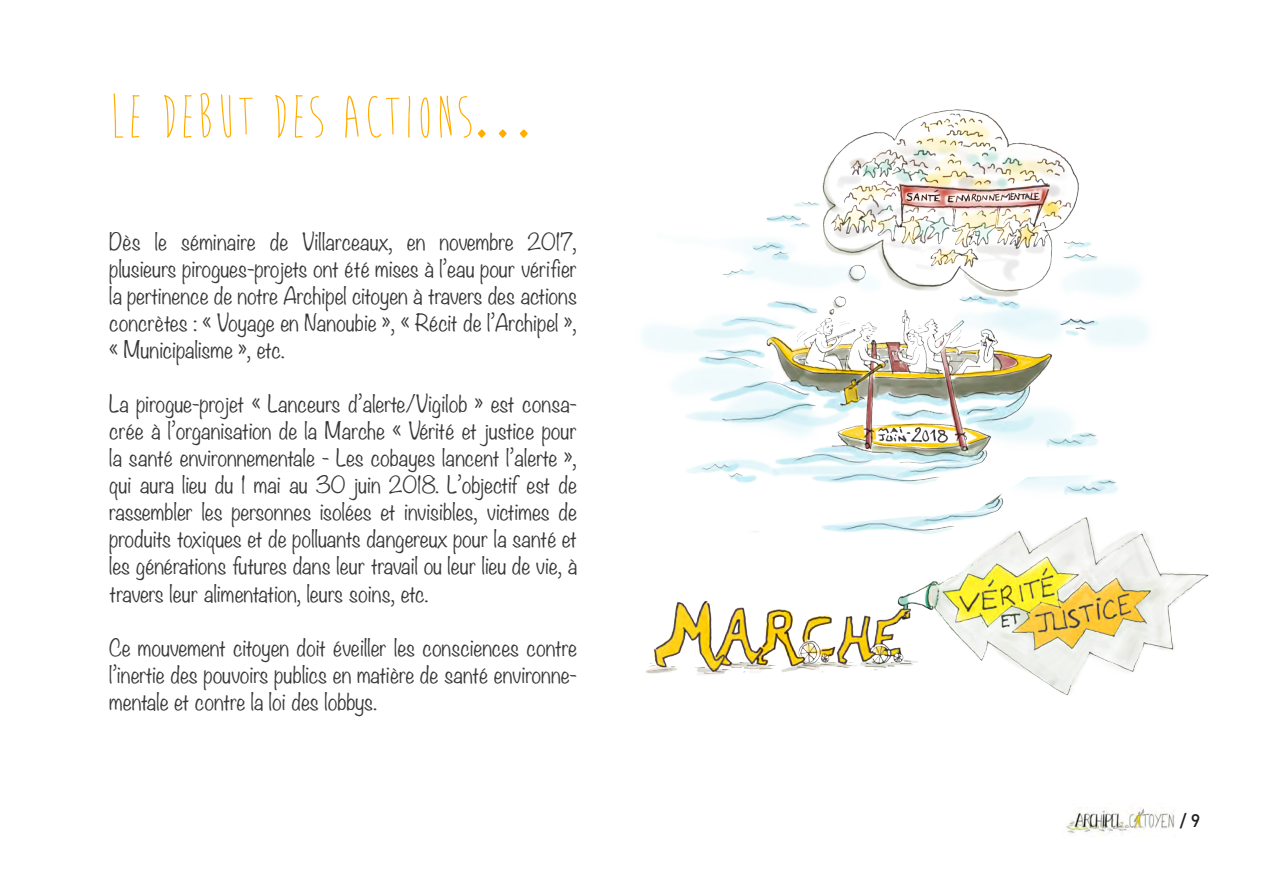
<style>
.page{position:relative;width:1263px;height:893px;background:#fff}
.page>*{position:absolute;margin:0;border:0;box-sizing:border-box;transform-origin:0 0}
.titre{font:63px "Brain Flower";color:#ffad00}
.texte{font:300 21px/27px "Noteworthy";color:#393838;text-align:justify}
.t1{font:500 18px "DIN Pro";color:#231f20}
</style>
<div class="page">
<img style="left:1066px;top:807px;width:109px;height:28px">
<img style="left:643px;top:109px;width:505px;height:361px">
<img style="left:645px;top:470px;width:564px;height:226px">
<p class="titre" style="left:109px;top:85px;width:429px">LE DEBUT DES ACTIONS…</p>
<p class="texte" style="left:109px;top:228px;width:469px">Dès le séminaire de Villarceaux, en novembre 2017, plusieurs pirogues-projets ont été mises à l’eau pour vérifier la pertinence de notre Archipel citoyen à travers des actions concrètes : « Voyage en Nanoubie », « Récit de l’Archipel », « Municipalisme », etc.</p>
<p class="texte" style="left:109px;top:390px;width:469px">La pirogue-projet « Lanceurs d’alerte/Vigilob » est consa&shy;crée à l’organisation de la Marche « Vérité et justice pour la santé environnementale - Les cobayes lancent l’alerte », qui aura lieu du 1 mai au 30 juin 2018. L’objectif est de rassembler les personnes isolées et invisibles, victimes de produits toxiques et de polluants dangereux pour la santé et les générations futures dans leur travail ou leur lieu de vie, à travers leur alimentation, leurs soins, etc.</p>
<p class="texte" style="left:109px;top:633px;width:469px">Ce mouvement citoyen doit éveiller les consciences contre l’inertie des pouvoirs publics en matière de santé environne&shy;mentale et contre la loi des lobbys.</p>
<p class="t1" style="left:1180px;top:809px;width:22px">/ 9</p>
</div>
